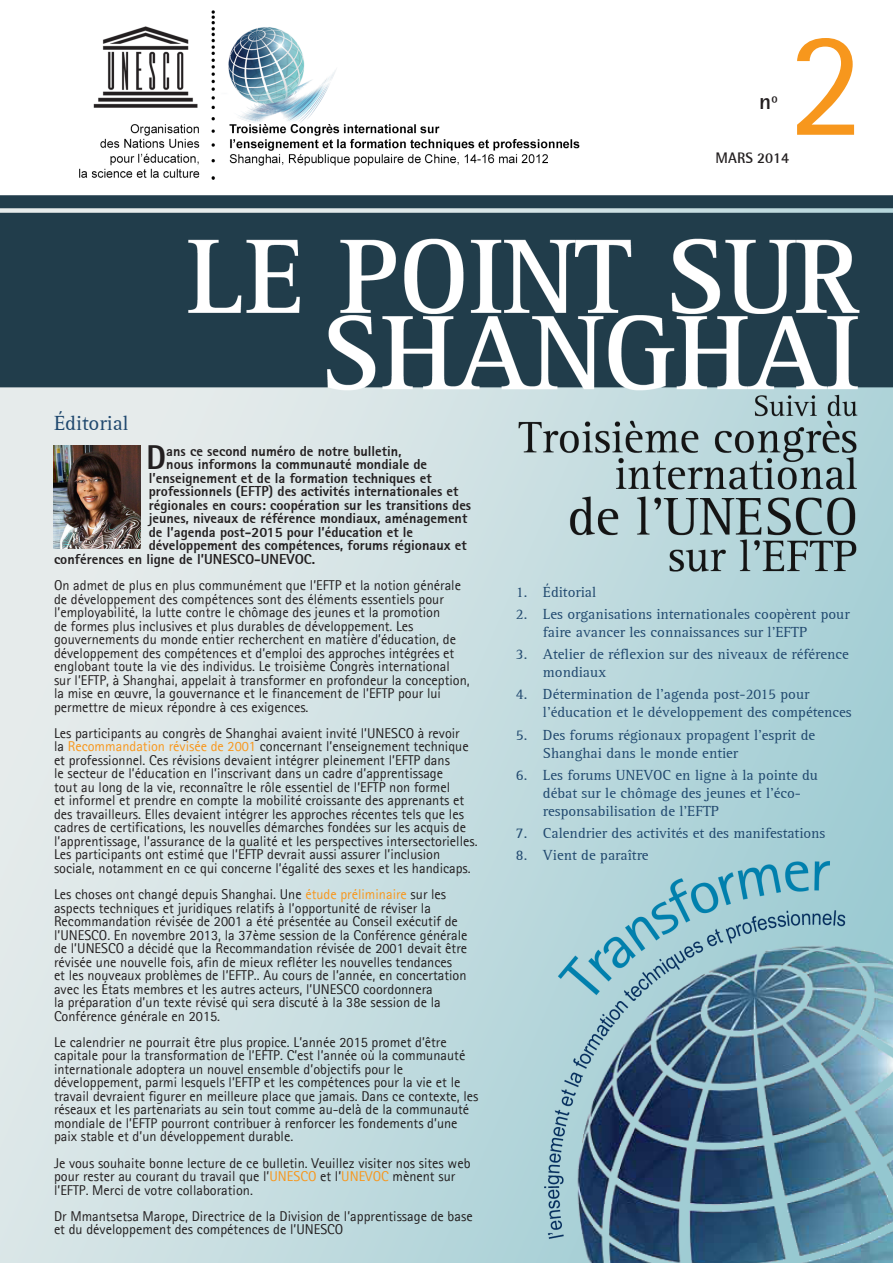
<style>
.page{position:relative;width:893px;height:1263px;background:#fff}
.page>*{position:absolute;margin:0;border:0;box-sizing:border-box;transform-origin:0 0}
.t1{font:150px "Agfa Rotis Sans Serif";color:#f7971d}
.First_paragraph{font:800 33.75px "Agfa Rotis Sans Serif";color:#231f20}
.t2{font:700 22.5px "Rotis Semi Sans";color:#231f20}
.t3{font:21px "Rotis Serif";color:#21496f}
.t4{font:15px/18px "Rotis Serif";color:#21496f}
.t5{font:700 15px "Rotis Semi Sans";color:#231f20}
.t6{font:14.25px/13.5px "Agfa Rotis Sans Serif";color:#231f20}
.First_paragraph-2{font:800 14.25px "Agfa Rotis Sans Serif";color:#231f20}
.s1{color:#f7971d}
</style>
<div class="page">
<img style="left:0;top:10px;width:893px;height:1253px">
<img style="left:53px;top:446px;width:87px;height:103px">
<p class="t2" style="left:759px;top:88px;width:20px">nº</p>
<p class="t5" style="left:716px;top:148px;width:75px">MARS 2014</p>
<p class="t1" style="left:789px;top:-5px;width:76px">2</p>
<p class="t3" style="left:54px;top:411px;width:76px">Éditorial</p>
<p class="First_paragraph" style="left:146px;top:436px;width:22px">D</p>
<p class="First_paragraph-2" style="left:166px;top:442px;width:237px">ans ce second numéro de notre bulletin,</p>
<p class="First_paragraph-2" style="left:166px;top:455px;width:262px">nous informons la communauté mondiale de</p>
<p class="First_paragraph-2" style="left:149px;top:469px;width:284px">l’enseignement et de la formation techniques et</p>
<p class="First_paragraph-2" style="left:149px;top:482px;width:311px">professionnels (EFTP) des activités internationales et</p>
<p class="First_paragraph-2" style="left:149px;top:496px;width:324px">régionales en cours: coopération sur les transitions des</p>
<p class="First_paragraph-2" style="left:149px;top:509px;width:320px">jeunes, niveaux de référence mondiaux, aménagement</p>
<p class="First_paragraph-2" style="left:149px;top:523px;width:266px">de l’agenda post-2015 pour l’éducation et le</p>
<p class="First_paragraph-2" style="left:149px;top:536px;width:319px">développement des compétences, forums régionaux et</p>
<p class="First_paragraph-2" style="left:54px;top:550px;width:263px">conférences en ligne de l’UNESCO-UNEVOC.</p>
<p class="t6" style="left:54px;top:578px;width:417px">On admet de plus en plus communément que l’EFTP et la notion générale de développement des compétences sont des éléments essentiels pour l’employabilité, la lutte contre le chômage des jeunes et la promotion<br>de formes plus inclusives et plus durables de développement. Les gouvernements du monde entier recherchent en matière d’éducation, de développement des compétences et d’emploi des approches intégrées et englobant toute la vie des individus. Le troisième Congrès international sur l’EFTP, à Shanghai, appelait à transformer en profondeur la conception, la mise en œuvre, la gouvernance et le financement de l’EFTP pour lui permettre de mieux répondre à ces exigences.</p>
<p class="t6" style="left:54px;top:726px;width:425px">Les participants au congrès de Shanghai avaient invité l’UNESCO à revoir<br>la <span class="s1">Recommandation révisée de 2001</span> concernant l’enseignement technique et professionnel. Ces révisions devaient intégrer pleinement l’EFTP dans<br>le secteur de l’éducation en l’inscrivant dans un cadre d’apprentissage<br>tout au long de la vie, reconnaître le rôle essentiel de l’EFTP non formel<br>et informel et prendre en compte la mobilité croissante des apprenants et des travailleurs. Elles devaient intégrer les approches récentes tels que les cadres de certifications, les nouvelles démarches fondées sur les acquis de l’apprentissage, l’assurance de la qualité et les perspectives intersectorielles.<br>Les participants ont estimé que l’EFTP devrait aussi assurer l’inclusion sociale, notamment en ce qui concerne l’égalité des sexes et les handicaps.</p>
<p class="t6" style="left:54px;top:887px;width:415px">Les choses ont changé depuis Shanghai. Une <span class="s1">étude préliminaire</span> sur les aspects techniques et juridiques relatifs à l’opportunité de réviser la Recommandation révisée de 2001 a été présentée au Conseil exécutif de l’UNESCO. En novembre 2013, la 37ème session de la Conférence générale de l’UNESCO a décidé que la Recommandation révisée de 2001 devait être révisée une nouvelle fois, afin de mieux refléter les nouvelles tendances<br>et les nouveaux problèmes de l’EFTP.. Au cours de l’année, en concertation avec les États membres et les autres acteurs, l’UNESCO coordonnera<br>la préparation d’un texte révisé qui sera discuté à la 38e session de la Conférence générale en 2015.</p>
<p class="t6" style="left:54px;top:1035px;width:426px">Le calendrier ne pourrait être plus propice. L’année 2015 promet d’être capitale pour la transformation de l’EFTP. C’est l’année où la communauté internationale adoptera un nouvel ensemble d’objectifs pour le développement, parmi lesquels l’EFTP et les compétences pour la vie et le travail devraient figurer en meilleure place que jamais. Dans ce contexte, les réseaux et les partenariats au sein tout comme au-delà de la communauté mondiale de l’EFTP pourront contribuer à renforcer les fondements d’une paix stable et d’un développement durable.</p>
<p class="t6" style="left:54px;top:1156px;width:418px">Je vous souhaite bonne lecture de ce bulletin. Veuillez visiter nos sites web pour rester au courant du travail que l’<span class="s1">UNESCO</span> et l’<span class="s1">UNEVOC</span> mènent sur l’EFTP. Merci de votre collaboration.</p>
<p class="t6" style="left:54px;top:1209px;width:420px">Dr Mmantsetsa Marope, Directrice de la Division de l’apprentissage de base et du développement des compétences de l’UNESCO</p>
<p class="t4" style="left:516px;top:583px;width:82px">1. Éditorial</p>
<p class="t4" style="left:543px;top:605px;width:308px;text-indent:-27px">2. Les organisations internationales coopèrent pour faire avancer les connaissances sur l’EFTP</p>
<p class="t4" style="left:543px;top:645px;width:307px;text-indent:-27px">3. Atelier de réflexion sur des niveaux de référence mondiaux</p>
<p class="t4" style="left:543px;top:686px;width:310px;text-indent:-27px">4. Détermination de l’agenda post-2015 pour l’éducation et le développement des compétences</p>
<p class="t4" style="left:543px;top:726px;width:274px;text-indent:-27px">5. Des forums régionaux propagent l’esprit de<br>Shanghai dans le monde entier</p>
<p class="t4" style="left:543px;top:766px;width:277px;text-indent:-27px">6. Les forums UNEVOC en ligne à la pointe du débat sur le chômage des jeunes et l’éco&shy;responsabilisation de l’EFTP</p>
<p class="t4" style="left:516px;top:824px;width:311px">7. Calendrier des activités et des manifestations</p>
<p class="t4" style="left:516px;top:847px;width:134px">8. Vient de paraître</p>
</div>
